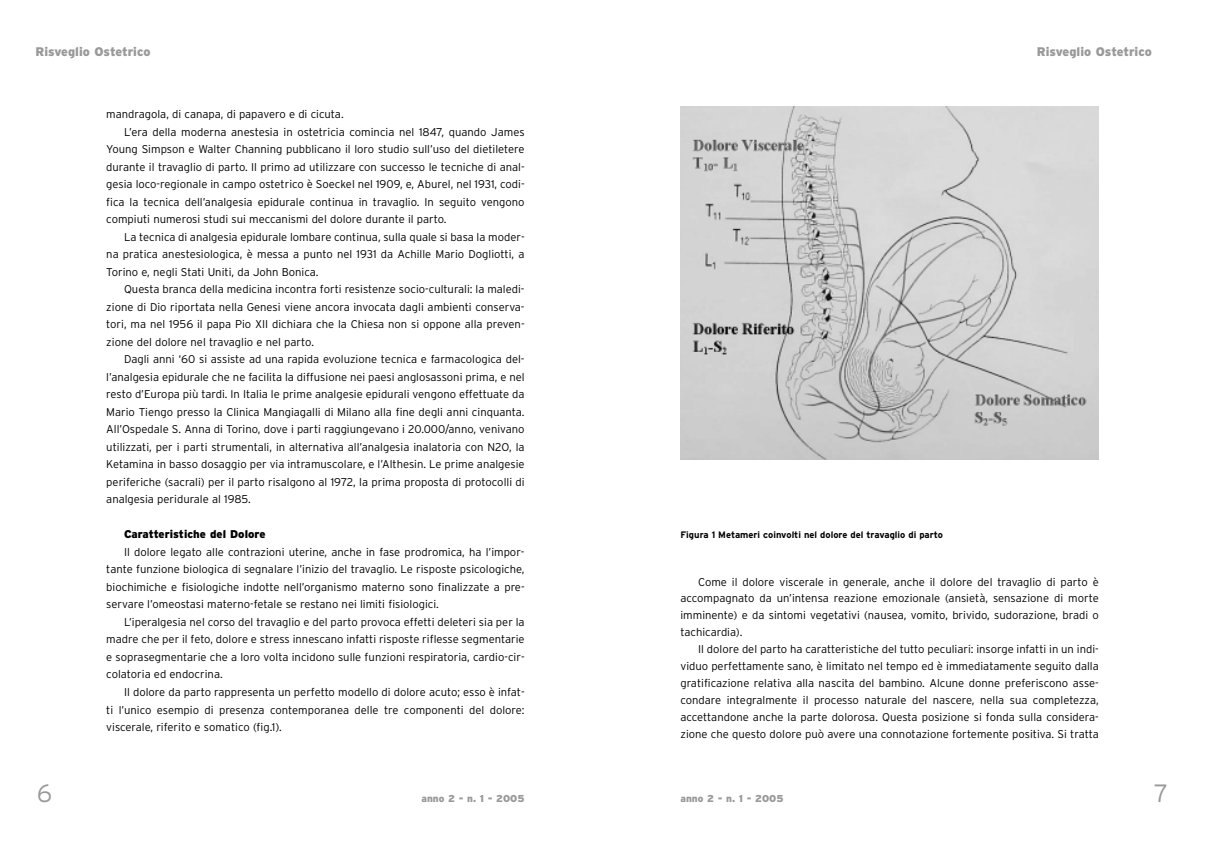
<style>
.page{position:relative;width:1205px;height:851px;background:#fff}
.page>*{position:absolute;margin:0;border:0;box-sizing:border-box;transform-origin:0 0}
.t1{font:300 25px "Interstate";color:#999}
.t2{font:900 12.5px "Interstate";color:#999}
.t3{font:300 11.25px/16.9px "Interstate";color:#000;text-align:justify}
.t4{font:900 11.25px "Interstate";color:#000}
.t5{font:900 10px "Interstate";color:#999}
.t6{font:700 9.38px "Interstate";color:#000}
</style>
<div class="page">
<img style="left:680px;top:107px;width:418px;height:352px">
<p class="t2" style="left:35px;top:45px;width:117px">Risveglio Ostetrico</p>
<p class="t2" style="left:1037px;top:45px;width:117px">Risveglio Ostetrico</p>
<p class="t3" style="left:106px;top:106px;width:239px">mandragola, di canapa, di papavero e di cicuta.</p>
<p class="t3" style="left:124px;top:123px;width:402px">L’era della moderna anestesia in ostetricia comincia nel 1847, quando James</p>
<p class="t3" style="left:106px;top:141px;width:420px">Young Simpson e Walter Channing pubblicano il loro studio sull’uso del dietiletere</p>
<p class="t3" style="left:106px;top:158px;width:420px">durante il travaglio di parto. Il primo ad utilizzare con successo le tecniche di anal-</p>
<p class="t3" style="left:106px;top:176px;width:420px">gesia loco-regionale in campo ostetrico è Soeckel nel 1909, e, Aburel, nel 1931, codi-</p>
<p class="t3" style="left:106px;top:193px;width:420px">fica la tecnica dell’analgesia epidurale continua in travaglio. In seguito vengono</p>
<p class="t3" style="left:106px;top:211px;width:342px">compiuti numerosi studi sui meccanismi del dolore durante il parto.</p>
<p class="t3" style="left:124px;top:228px;width:402px">La tecnica di analgesia epidurale lombare continua, sulla quale si basa la moder-</p>
<p class="t3" style="left:106px;top:246px;width:420px">na pratica anestesiologica, è messa a punto nel 1931 da Achille Mario Dogliotti, a</p>
<p class="t3" style="left:106px;top:263px;width:214px">Torino e, negli Stati Uniti, da John Bonica.</p>
<p class="t3" style="left:124px;top:281px;width:402px">Questa branca della medicina incontra forti resistenze socio-culturali: la maledi-</p>
<p class="t3" style="left:106px;top:298px;width:420px">zione di Dio riportata nella Genesi viene ancora invocata dagli ambienti conserva-</p>
<p class="t3" style="left:106px;top:316px;width:420px">tori, ma nel 1956 il papa Pio XII dichiara che la Chiesa non si oppone alla preven-</p>
<p class="t3" style="left:106px;top:333px;width:209px">zione del dolore nel travaglio e nel parto.</p>
<p class="t3" style="left:124px;top:351px;width:402px">Dagli anni ‘60 si assiste ad una rapida evoluzione tecnica e farmacologica del-</p>
<p class="t3" style="left:106px;top:368px;width:420px">l’analgesia epidurale che ne facilita la diffusione nei paesi anglosassoni prima, e nel</p>
<p class="t3" style="left:106px;top:386px;width:420px">resto d’Europa più tardi. In Italia le prime analgesie epidurali vengono effettuate da</p>
<p class="t3" style="left:106px;top:403px;width:420px">Mario Tiengo presso la Clinica Mangiagalli di Milano alla fine degli anni cinquanta.</p>
<p class="t3" style="left:106px;top:421px;width:420px">All’Ospedale S. Anna di Torino, dove i parti raggiungevano i 20.000/anno, venivano</p>
<p class="t3" style="left:106px;top:438px;width:420px">utilizzati, per i parti strumentali, in alternativa all’analgesia inalatoria con N2O, la</p>
<p class="t3" style="left:106px;top:456px;width:420px">Ketamina in basso dosaggio per via intramuscolare, e l’Althesin. Le prime analgesie</p>
<p class="t3" style="left:106px;top:473px;width:420px">periferiche (sacrali) per il parto risalgono al 1972, la prima proposta di protocolli di</p>
<p class="t3" style="left:106px;top:491px;width:146px">analgesia peridurale al 1985.</p>
<p class="t4" style="left:124px;top:528px;width:143px">Caratteristiche del Dolore</p>
<p class="t3" style="left:106px;top:543px;width:420px;line-height:17.5px;text-indent:18px">Il dolore legato alle contrazioni uterine, anche in fase prodromica, ha l’impor&shy;tante funzione biologica di segnalare l’inizio del travaglio. Le risposte psicologiche, biochimiche e fisiologiche indotte nell’organismo materno sono finalizzate a pre&shy;servare l’omeostasi materno-fetale se restano nei limiti fisiologici.</p>
<p class="t3" style="left:106px;top:613px;width:420px;line-height:17.5px;text-indent:18px">L’iperalgesia nel corso del travaglio e del parto provoca effetti deleteri sia per la madre che per il feto, dolore e stress innescano infatti risposte riflesse segmentarie e soprasegmentarie che a loro volta incidono sulle funzioni respiratoria, cardio-cir&shy;colatoria ed endocrina.</p>
<p class="t3" style="left:106px;top:683px;width:420px;line-height:17.5px;text-indent:18px">Il dolore da parto rappresenta un perfetto modello di dolore acuto; esso è infat&shy;ti l’unico esempio di presenza contemporanea delle tre componenti del dolore: viscerale, riferito e somatico (fig.1).</p>
<p class="t6" style="left:680px;top:529px;width:264px">Figura 1 Metameri coinvolti nel dolore del travaglio di parto</p>
<p class="t3" style="left:680px;top:573px;width:420px;text-indent:18px">Come il dolore viscerale in generale, anche il dolore del travaglio di parto è accompagnato da un’intensa reazione emozionale (ansietà, sensazione di morte imminente) e da sintomi vegetativi (nausea, vomito, brivido, sudorazione, bradi o tachicardia).</p>
<p class="t3" style="left:680px;top:640px;width:420px;text-indent:18px">Il dolore del parto ha caratteristiche del tutto peculiari: insorge infatti in un indi&shy;viduo perfettamente sano, è limitato nel tempo ed è immediatamente seguito dalla gratificazione relativa alla nascita del bambino. Alcune donne preferiscono asse&shy;condare integralmente il processo naturale del nascere, nella sua completezza, accettandone anche la parte dolorosa. Questa posizione si fonda sulla considera&shy;zione che questo dolore può avere una connotazione fortemente positiva. Si tratta</p>
<h1 class="t1" style="left:37px;top:778px;width:17px">6</h1>
<p class="t5" style="left:421px;top:792px;width:105px">anno 2 - n. 1 - 2005</p>
<p class="t5" style="left:680px;top:792px;width:105px">anno 2 - n. 1 - 2005</p>
<h1 class="t1" style="left:1154px;top:778px;width:15px">7</h1>
</div>
